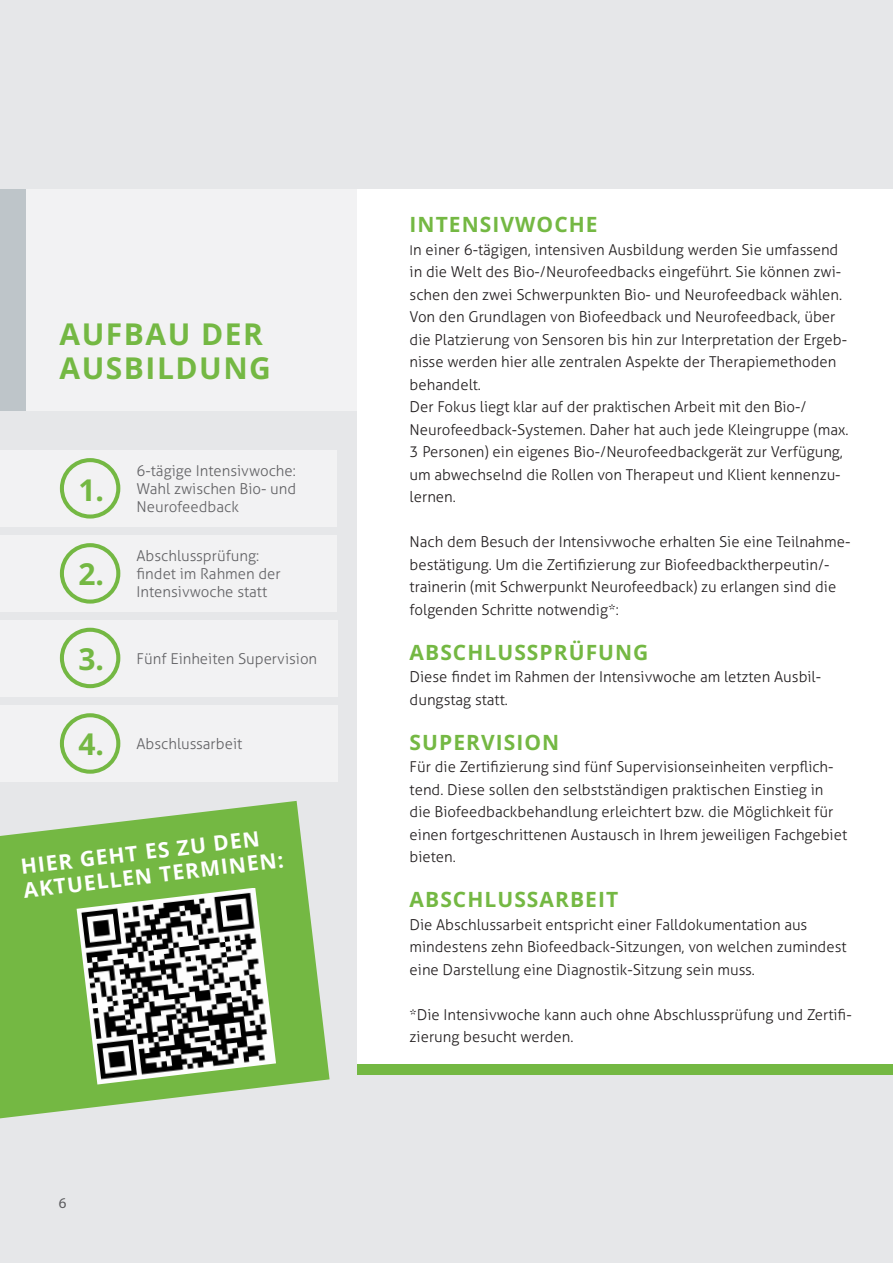
<style>
.page{position:relative;width:893px;height:1263px;background:#e6e7e9}
.page>*{position:absolute;margin:0;border:0;box-sizing:border-box;transform-origin:0 0}
.t1{font:700 30px/34.5px "Open Sans";letter-spacing:.05em;color:#74b843}
.t2{font:700 21px "Open Sans";letter-spacing:.05em;color:#74b843}
.t3{font:700 21px "Open Sans";color:#fff}
.t4{font:300 15px/22.5px "Aller";color:#231f20}
.t5{font:300 15px/18px "Aller";color:#636366;text-align:justify}
.t6{font:15px "Myriad Pro";color:#5c5c5f}
.s1{font-size:13.5px}
</style>
<div class="page">
<div style="left:0;top:189px;width:893px;height:221px;background:#f2f2f3"></div>
<div style="left:0;top:189px;width:26px;height:221px;background:#bec5c9"></div>
<div style="left:0;top:620px;width:337px;height:77px;background:#f2f2f3"></div>
<div style="left:0;top:535px;width:337px;height:77px;background:#f2f2f3"></div>
<div style="left:0;top:705px;width:338px;height:77px;background:#f2f2f3"></div>
<div style="left:0;top:450px;width:337px;height:77px;background:#f2f2f3"></div>
<svg style="left:60px;top:458px;width:60px;height:61px"></svg>
<svg style="left:60px;top:543px;width:60px;height:61px"></svg>
<svg style="left:60px;top:628px;width:60px;height:60px"></svg>
<svg style="left:60px;top:713px;width:60px;height:61px"></svg>
<div style="left:357px;top:189px;width:536px;height:885px;background:#fff"></div>
<div style="left:357px;top:1064px;width:536px;height:10px;background:#74b843"></div>
<svg style="left:0;top:801px;width:330px;height:317px;fill:#74b843"></svg>
<img style="left:77px;top:888px;width:199px;height:196px">
<p class="t1" style="left:60px;top:316px;width:213px">AUFBAU DER<br>AUSBILDUNG</p>
<p class="t1" style="left:78px;top:472px;width:27px">1.</p>
<p class="t1" style="left:78px;top:556px;width:27px">2.</p>
<p class="t1" style="left:78px;top:641px;width:27px">3.</p>
<p class="t1" style="left:78px;top:726px;width:27px">4.</p>
<p class="t5" style="left:137px;top:461px;width:161px">6-tägige Intensivwoche:<br>Wahl zwischen Bio- und Neurofeedback</p>
<p class="t5" style="left:137px;top:546px;width:124px">Abschlussprüfung:</p>
<p class="t5" style="left:137px;top:564px;width:146px">findet im Rahmen der</p>
<p class="t5" style="left:137px;top:582px;width:132px">Intensivwoche statt</p>
<p class="t5" style="left:137px;top:649px;width:182px">Fünf Einheiten Supervision</p>
<p class="t5" style="left:137px;top:734px;width:107px">Abschlussarbeit</p>
<p class="t3" style="left:19px;top:852px;width:242px;rotate:-7deg">HIER GEHT ES ZU DEN</p>
<p class="t3" style="left:22px;top:876px;width:263px;rotate:-7deg">AKTUELLEN TERMINEN:</p>
<p class="t6" style="left:59px;top:1193px;width:9px">6</p>
<p class="t2" style="left:410px;top:210px;width:190px">INTENSIVWOCHE</p>
<p class="t4" style="left:410px;top:238px;width:439px"><span class="s1">I</span>n einer 6-tägigen, intensiven Ausbildung werden Sie umfassend in die Welt des Bio-/Neurofeedbacks eingeführt. Sie können zwi&shy;schen den zwei Schwerpunkten Bio- und Neurofeedback wählen.<br>Von den Grundlagen von Biofeedback und Neurofeedback, über die Platzierung von Sensoren bis hin zur Interpretation der Ergeb&shy;nisse werden hier alle zentralen Aspekte der Therapiemethoden behandelt.</p>
<p class="t4" style="left:410px;top:395px;width:440px">Der Fokus liegt klar auf der praktischen Arbeit mit den Bio-/ Neurofeedback-Systemen. Daher hat auch jede Kleingruppe (max.<br>3 Personen) ein eigenes Bio-/Neurofeedbackgerät zur Verfügung, um abwechselnd die Rollen von Therapeut und Klient kennenzu&shy;lernen.</p>
<p class="t4" style="left:410px;top:530px;width:442px">Nach dem Besuch der Intensivwoche erhalten Sie eine Teilnahme&shy;bestätigung. Um die Zertifizierung zur Biofeedbacktherpeutin/- trainerin (mit Schwerpunkt Neurofeedback) zu erlangen sind die folgenden Schritte notwendig*:</p>
<p class="t2" style="left:410px;top:638px;width:240px">ABSCHLUSSPRÜFUNG</p>
<p class="t4" style="left:410px;top:665px;width:413px">Diese findet im Rahmen der Intensivwoche am letzten Ausbil&shy;dungstag statt.</p>
<p class="t2" style="left:410px;top:728px;width:151px">SUPERVISION</p>
<p class="t4" style="left:410px;top:755px;width:439px">Für die Zertifizierung sind fünf Supervisionseinheiten verpflich&shy;tend. Diese sollen den selbstständigen praktischen Einstieg in die Biofeedbackbehandlung erleichtert bzw. die Möglichkeit für einen fortgeschrittenen Austausch in Ihrem jeweiligen Fachgebiet bieten.</p>
<p class="t2" style="left:410px;top:885px;width:210px">ABSCHLUSSARBEIT</p>
<p class="t4" style="left:410px;top:913px;width:438px">Die Abschlussarbeit entspricht einer Falldokumentation aus mindestens zehn Biofeedback-Sitzungen, von welchen zumindest eine Darstellung eine Diagnostik-Sitzung sein muss.</p>
<p class="t4" style="left:410px;top:1003px;width:443px">*Die Intensivwoche kann auch ohne Abschlussprüfung und Zertifi&shy;zierung besucht werden.</p>
</div>
